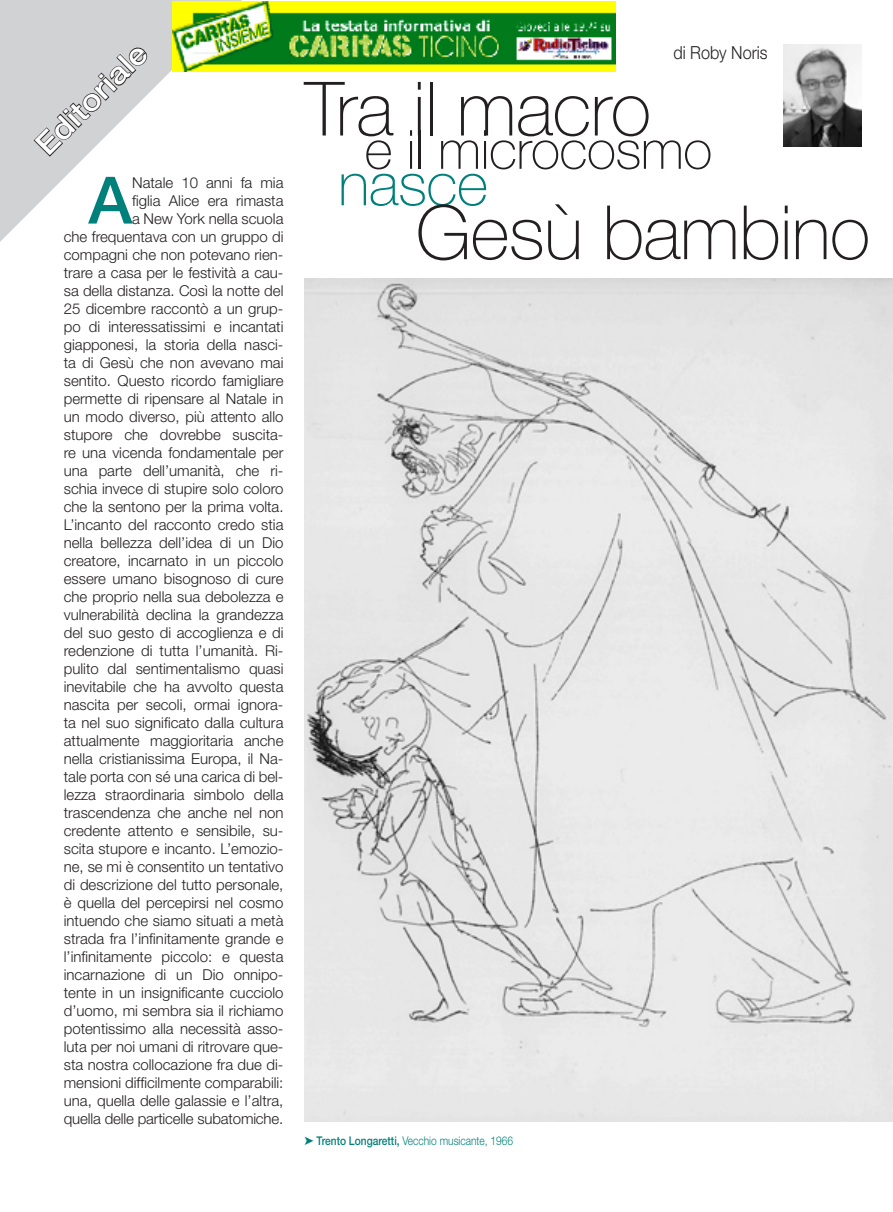
<style>
.page{position:relative;width:893px;height:1212px;background:#fff}
.page>*{position:absolute;margin:0;border:0;box-sizing:border-box;transform-origin:0 0}
.t1{font:100 75px "Helvetica Neue";letter-spacing:-.01em;color:#231f20}
.t2{font:500 65.4px "Helvetica Neue";color:#00807a}
.t3{font:100 60px "Helvetica Neue";letter-spacing:-.01em;color:#00807a}
.t4{font:100 54px "Helvetica Neue";letter-spacing:-.01em;color:#231f20}
.t5{font:500 30px "Helvetica Neue";color:#fff;scale:1.1 1}
.t6{font:300 18px "Helvetica Neue";color:#231f20;scale:.9 1}
.t7{font:300 15px/18px "Helvetica Neue";color:#231f20;text-align:right}
.t8{font:300 12px "Helvetica Neue CE";color:#00807a;scale:.85 1}
.s1{font-family:"Helvetica Neue";font-weight:500}
</style>
<div class="page">
<img style="left:305px;top:278px;width:588px;height:843px">
<svg style="left:0;top:0;width:242px;height:242px"></svg>
<svg style="left:33px;top:47px;width:115px;height:111px"></svg>
<img style="left:784px;top:45px;width:77px;height:101px">
<img style="left:173px;top:1px;width:442px;height:71px">
<p class="t5" style="left:28px;top:137px;width:132px;rotate:-45deg">Editoriale</p>
<p class="t6" style="left:673px;top:41px;width:106px">di Roby Noris</p>
<p class="t2" style="left:89px;top:161px;width:45px">A</p>
<p class="t1" style="left:305px;top:66px;width:348px">Tra il macro</p>
<p class="t3" style="left:338px;top:150px;width:151px">nasce</p>
<p class="t1" style="left:416px;top:190px;width:456px">Gesù bambino</p>
<p class="t4" style="left:365px;top:119px;width:349px">e il microcosmo</p>
<p class="t7" style="left:64px;top:173px;width:221px">Natale 10 anni fa mia<br>figlia Alice era rimasta<br>a New York nella scuola<br>che frequentava con un gruppo di compagni che non potevano rien&shy;trare a casa per le festività a cau&shy;sa della distanza. Così la notte del 25 dicembre raccontò a un grup&shy;po di interessatissimi e incantati giapponesi, la storia della nasci&shy;ta di Gesù che non avevano mai sentito. Questo ricordo famigliare permette di ripensare al Natale in un modo diverso, più attento allo stupore che dovrebbe suscita&shy;re una vicenda fondamentale per una parte dell’umanità, che ri&shy;schia invece di stupire solo coloro che la sentono per la prima volta.<br>L’incanto del racconto credo stia nella bellezza dell’idea di un Dio creatore, incarnato in un piccolo essere umano bisognoso di cure che proprio nella sua debolezza e vulnerabilità declina la grandezza del suo gesto di accoglienza e di redenzione di tutta l’umanità. Ri&shy;pulito dal sentimentalismo quasi inevitabile che ha avvolto questa nascita per secoli, ormai ignora&shy;ta nel suo significato dalla cultura attualmente maggioritaria anche nella cristianissima Europa, il Na&shy;tale porta con sé una carica di bel&shy;lezza straordinaria simbolo della trascendenza che anche nel non credente attento e sensibile, su&shy;scita stupore e incanto. L’emozio&shy;ne, se mi è consentito un tentativo di descrizione del tutto personale, è quella del percepirsi nel cosmo intuendo che siamo situati a metà strada fra l’infinitamente grande e l’infinitamente piccolo: e questa incarnazione di un Dio onnipo&shy;tente in un insignificante cucciolo d’uomo, mi sembra sia il richiamo potentissimo alla necessità asso&shy;luta per noi umani di ritrovare que&shy;sta nostra collocazione fra due di&shy;mensioni difficilmente comparabili: una, quella delle galassie e l’altra, quella delle particelle subatomiche.</p>
<p class="t8" style="left:317px;top:1134px;width:233px"><span class="s1">Trento Longaretti,</span> Vecchio musicante, 1966</p>
</div>
